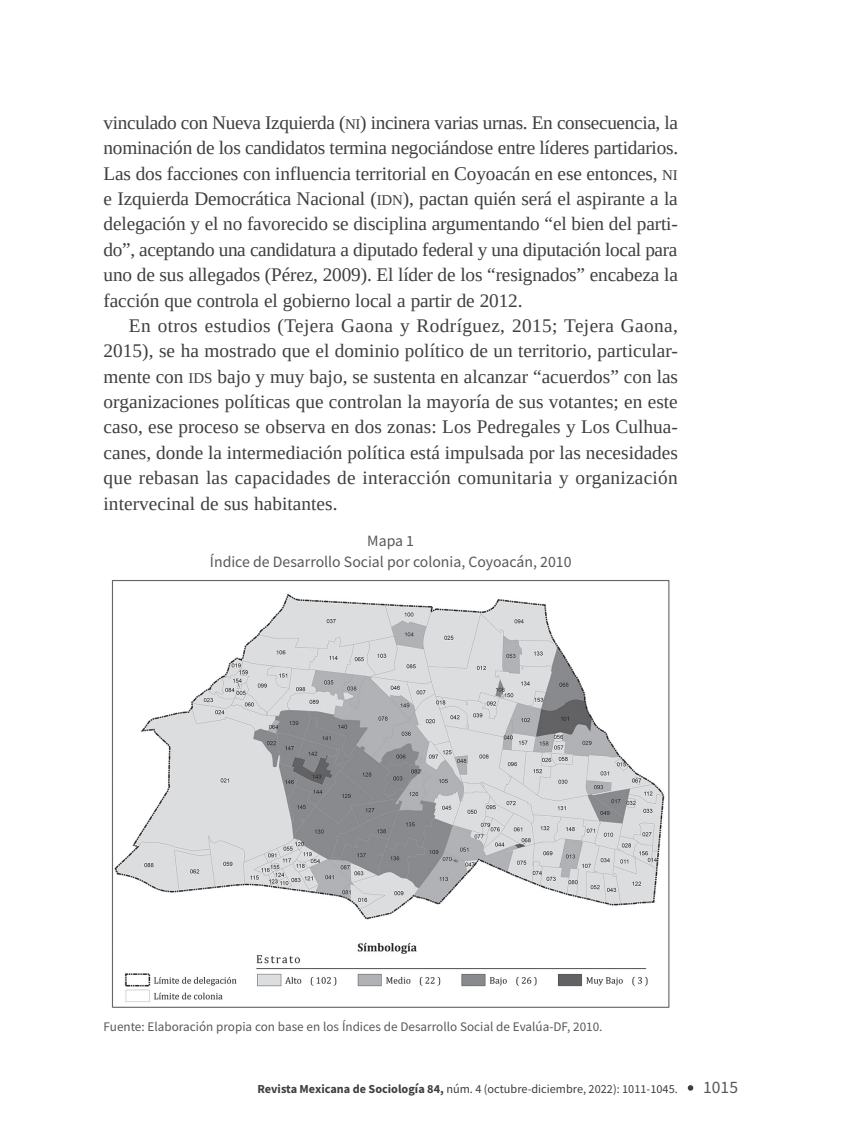
<style>
.page{position:relative;width:848px;height:1145px;background:#fff}
.page>*{position:absolute;margin:0;border:0;box-sizing:border-box;transform-origin:0 0}
.t1{font:19.25px/25.4px "Liberation Serif";letter-spacing:-.005em;color:#3e3e3f;text-align:justify}
.t2{font:17.5px "Source Sans Pro";color:#57585a}
.t3{font:15.75px/21px "Source Sans Pro";color:#57585a;text-align:center}
.t4{font:13.12px "Source Sans Pro";color:#57585a}
.t5{font:12.25px "Source Sans Pro";color:#3e3e3f}
.s1{font-size:14.88px}
.s2{font-weight:700}
</style>
<div class="page">
<svg style="left:687px;top:1085px;width:6px;height:6px"></svg>
<img style="left:111px;top:580px;width:559px;height:428px">
<p class="t1" style="left:104px;top:110px;width:576px">vinculado con Nueva Izquierda (<span class="s1">NI</span>) incinera varias urnas. En consecuencia, la nominación de los candidatos termina negociándose entre líderes partidarios.<br>Las dos facciones con influencia territorial en Coyoacán en ese entonces, <span class="s1">NI </span>e Izquierda Democrática Nacional (<span class="s1">IDN</span>), pactan quién será el aspirante a la delegación y el no favorecido se disciplina argumentando “el bien del parti&shy;do”, aceptando una candidatura a diputado federal y una diputación local para uno de sus allegados (Pérez, 2009). El líder de los “resignados” encabeza la facción que controla el gobierno local a partir de 2012.</p>
<p class="t1" style="left:104px;top:313px;width:576px;text-indent:25px">En otros estudios (Tejera Gaona y Rodríguez, 2015; Tejera Gaona, 2015), se ha mostrado que el dominio político de un territorio, particular&shy;mente con <span class="s1">IDS</span> bajo y muy bajo, se sustenta en alcanzar “acuerdos” con las organizaciones políticas que controlan la mayoría de sus votantes; en este caso, ese proceso se observa en dos zonas: Los Pedregales y Los Culhua&shy;canes, donde la intermediación política está impulsada por las necesidades que rebasan las capacidades de interacción comunitaria y organización intervecinal de sus habitantes.</p>
<p class="t3" style="left:210px;top:530px;width:363px">Mapa 1<br>Índice de Desarrollo Social por colonia, Coyoacán, 2010</p>
<p class="t4" style="left:104px;top:1018px;width:500px">Fuente: Elaboración propia con base en los Índices de Desarrollo Social de Evalúa-DF, 2010.</p>
<p class="t5" style="left:257px;top:1081px;width:421px"><span class="s2">Revista Mexicana de Sociología 84,</span> núm. 4 (octubre-diciembre, 2022): 1011-1045.</p>
<p class="t2" style="left:703px;top:1076px;width:36px">1015</p>
</div>
